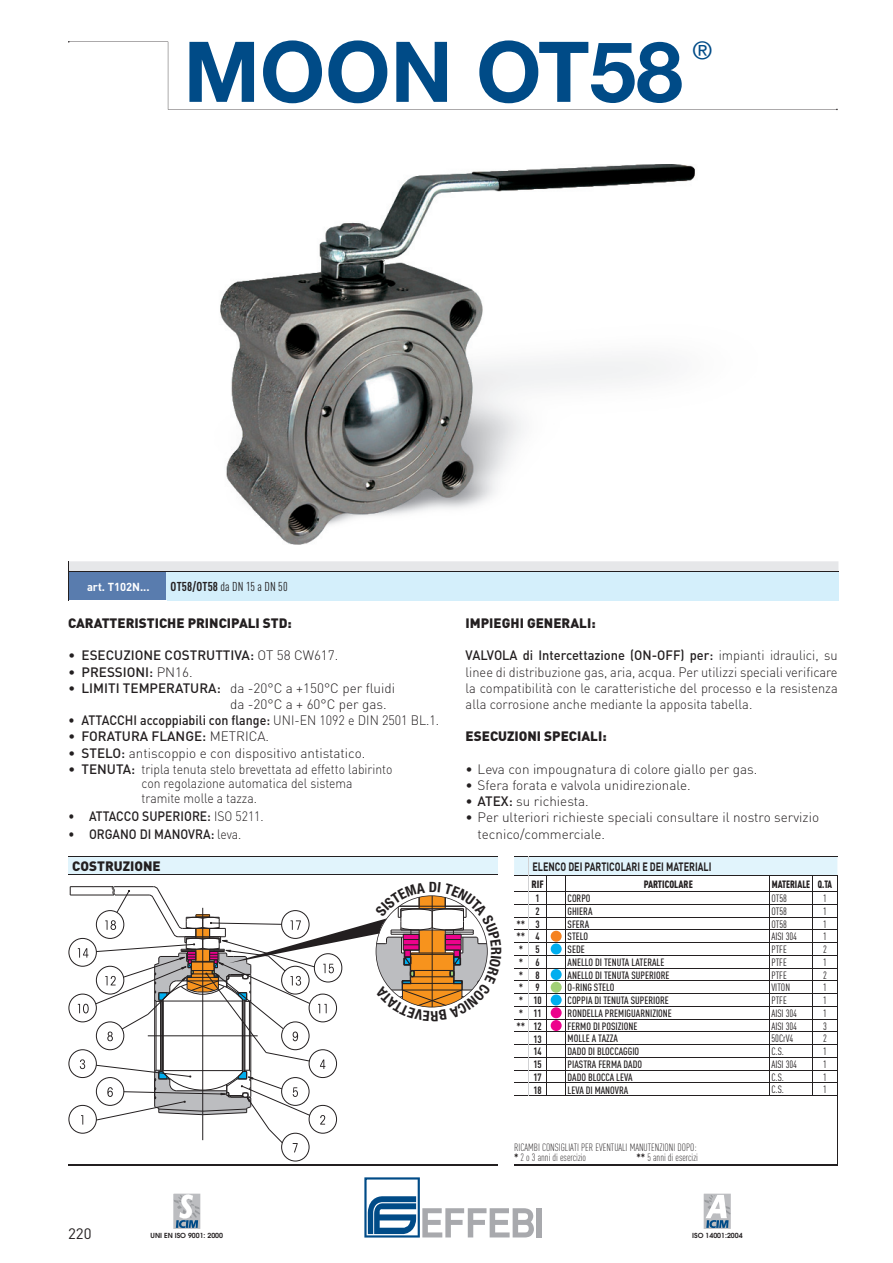
<style>
.page{position:relative;width:893px;height:1263px;background:#fff}
.page>*{position:absolute;margin:0;border:0;box-sizing:border-box;transform-origin:0 0}
.t1{font:700 84px "Helvetica Neue CE";color:#004b87}
.t2{font:15px "DIN";color:#231f20}
.t3{font:300 13.5px/16.2px "DIN";color:#231f20}
.t4{font:300 13.5px/16.2px "DIN";color:#231f20;text-align:justify;scale:.95 1}
.t5{font:900 13.5px "DIN";color:#231f20}
.t6{font:500 13.5px "DIN";color:#231f20}
.t7{font:500 13.5px "DIN";color:#231f20;scale:.92 1}
.t8{font:500 13.5px "DIN";color:#231f20;scale:.9 1}
.t9{font:12.75px "DIN Cond";letter-spacing:.015em;color:#231f20}
.t10{font:700 12px "DIN";color:#231f20;scale:.75 1}
.t11{font:700 11.55px "DIN";color:#fff}
.t12{font:500 10.5px "DIN Cond";color:#231f20}
.t13{font:10.5px "DIN Cond";color:#231f20}
.t14{font:300 10.5px/10.5px "DIN Cond";color:#231f20}
.t15{font:700 10.5px "DIN Cond";color:#231f20}
.t16{font:900 10.5px "DIN Cond";color:#231f20;scale:.91 1}
.t17{font:900 10.5px "DIN Cond";color:#231f20;scale:.95 1}
.t18{font:900 10.5px "DIN Cond";color:#231f20}
.t19{font:600 6.9px "Avant Garde";color:#231f20}
.s1{font-weight:700}
.s2{font-weight:300}
.s3{font-weight:500}
</style>
<div class="page">
<div style="left:536px;top:1208px;width:5px;height:29px;background:#a8a9ad"></div>
<svg style="left:364px;top:1177px;width:170px;height:60px"></svg>
<svg style="left:167px;top:42px;width:670px;height:68px"></svg>
<div style="left:68px;top:856px;width:430px;height:19px;background:#e1f4fc"></div>
<hr style="left:68px;top:856px;width:430px;height:1px;background:#231f20">
<hr style="left:68px;top:874px;width:430px;height:1px;background:#231f20">
<hr style="left:68px;top:1164px;width:430px;height:2px;background:#231f20">
<svg style="left:514px;top:1164px;width:51px;height:2px"></svg>
<hr style="left:565px;top:1164px;width:204px;height:2px;background:#231f20">
<hr style="left:769px;top:1164px;width:44px;height:2px;background:#231f20">
<hr style="left:813px;top:1164px;width:25px;height:2px;background:#231f20">
<hr style="left:837px;top:1096px;width:1px;height:68px;background:#231f20">
<svg style="left:514px;top:856px;width:324px;height:240px"></svg>
<div style="left:551px;top:931px;width:11px;height:11px;background:#f58220;border-radius:50%"></div>
<div style="left:551px;top:943px;width:11px;height:11px;background:#00aeef;border-radius:50%"></div>
<div style="left:551px;top:969px;width:11px;height:11px;background:#00aeef;border-radius:50%"></div>
<div style="left:551px;top:982px;width:11px;height:11px;background:#a1d076;border-radius:50%"></div>
<div style="left:551px;top:994px;width:11px;height:11px;background:#00aeef;border-radius:50%"></div>
<div style="left:551px;top:1007px;width:11px;height:11px;background:#ed028c;border-radius:50%"></div>
<div style="left:551px;top:1020px;width:11px;height:11px;background:#ed028c;border-radius:50%"></div>
<div style="left:166px;top:571px;width:672px;height:30px;background:#d4effb"></div>
<svg style="left:68px;top:561px;width:770px;height:39px"></svg>
<img style="left:220px;top:164px;width:475px;height:381px">
<svg style="left:78px;top:948px;width:10px;height:10px"></svg>
<svg style="left:78px;top:1004px;width:11px;height:9px"></svg>
<svg style="left:80px;top:1059px;width:5px;height:10px"></svg>
<div style="left:281px;top:1133px;width:28px;height:28px;border:1px solid #231f20;border-radius:50%"></div>
<div style="left:69px;top:1105px;width:28px;height:28px;border:1px solid #231f20;border-radius:50%"></div>
<div style="left:69px;top:1049px;width:28px;height:29px;border:1px solid #231f20;border-radius:50%"></div>
<div style="left:69px;top:994px;width:28px;height:28px;border:1px solid #231f20;border-radius:50%"></div>
<div style="left:69px;top:938px;width:28px;height:28px;border:1px solid #231f20;border-radius:50%"></div>
<hr style="left:70px;top:895px;width:44px;height:1px;background:#231f20">
<hr style="left:70px;top:886px;width:43px;height:1px;background:#231f20">
<svg style="left:173px;top:1193px;width:28px;height:36px"></svg>
<svg style="left:703px;top:1193px;width:28px;height:36px"></svg>
<svg style="left:95px;top:886px;width:393px;height:266px"></svg>
<h1 class="t1" style="left:184px;top:20px;width:540px">MOON OT58<sup>®</sup></h1>
<p class="t11" style="left:87px;top:579px;width:64px">art. T102N...</p>
<p class="t9" style="left:171px;top:579px;width:119px"><span class="s1">OT58/OT58</span> da DN 15 a DN 50</p>
<p class="t5" style="left:68px;top:614px;width:225px">CARATTERISTICHE PRINCIPALI STD:</p>
<p class="t6" style="left:68px;top:647px;width:272px"><span class="s2">•</span> ESECUZIONE COSTRUTTIVA: <span class="s2">OT 58 CW617.</span></p>
<p class="t6" style="left:68px;top:663px;width:126px"><span class="s2">•</span> PRESSIONI: <span class="s2">PN16.</span></p>
<p class="t3" style="left:230px;top:680px;width:167px;text-indent:-162px">• <span class="s3">LIMITI TEMPERATURA:</span> da -20°C a +150°C per fluidi da -20°C a + 60°C per gas.</p>
<p class="t7" style="left:68px;top:712px;width:405px"><span class="s2">•</span> ATTACCHI accoppiabili con flange: <span class="s2">UNI-EN 1092 e DIN 2501 BL.1.</span></p>
<p class="t6" style="left:68px;top:728px;width:202px"><span class="s2">•</span> FORATURA FLANGE: <span class="s2">METRICA.</span></p>
<p class="t3" style="left:68px;top:744px;width:299px">• <span class="s3">STELO:</span> antiscoppio e con dispositivo antistatico.</p>
<p class="t3" style="left:142px;top:761px;width:252px;line-height:14.4px;text-indent:-73px">• <span class="s3">TENUTA:</span> tripla tenuta stelo brevettata ad effetto labirinto con regolazione automatica del sistema tramite molle a tazza.</p>
<p class="t8" style="left:68px;top:807px;width:219px"><span class="s2">•</span> ATTACCO SUPERIORE: <span class="s2">ISO 5211.</span></p>
<p class="t8" style="left:68px;top:825px;width:194px"><span class="s2">•</span> ORGANO DI MANOVRA: <span class="s2">leva.</span></p>
<p class="t5" style="left:466px;top:614px;width:131px">IMPIEGHI GENERALI:</p>
<p class="t4" style="left:466px;top:647px;width:393px"><span class="s3">VALVOLA di Intercettazione (ON-OFF) per:</span> impianti idraulici, su linee di distribuzione gas, aria, acqua. Per utilizzi speciali verificare la compatibilità con le caratteristiche del processo e la resistenza alla corrosione anche mediante la apposita tabella.</p>
<p class="t5" style="left:466px;top:727px;width:142px">ESECUZIONI SPECIALI:</p>
<p class="t3" style="left:466px;top:761px;width:293px">• Leva con impougnatura di colore giallo per gas.</p>
<p class="t3" style="left:466px;top:777px;width:227px">• Sfera forata e valvola unidirezionale.</p>
<p class="t3" style="left:466px;top:793px;width:125px">• <span class="s3">ATEX:</span> su richiesta.</p>
<p class="t3" style="left:478px;top:809px;width:343px;text-indent:-12px">• Per ulteriori richieste speciali consultare il nostro servizio tecnico/commerciale.</p>
<p class="t5" style="left:72px;top:857px;width:90px">COSTRUZIONE</p>
<p class="t10" style="left:532px;top:859px;width:240px">ELENCO DEI PARTICOLARI E DEI MATERIALI</p>
<p class="t18" style="left:531px;top:877px;width:14px">RIF</p>
<p class="t17" style="left:644px;top:877px;width:53px">PARTICOLARE</p>
<p class="t16" style="left:772px;top:877px;width:68px">MATERIALE Q.TA</p>
<p class="t15" style="left:535px;top:892px;width:6px">1</p>
<p class="t12" style="left:568px;top:892px;width:25px">CORPO</p>
<p class="t13" style="left:771px;top:892px;width:17px">OT58</p>
<p class="t13" style="left:823px;top:892px;width:5px">1</p>
<p class="t15" style="left:535px;top:905px;width:6px">2</p>
<p class="t12" style="left:568px;top:905px;width:26px">GHIERA</p>
<p class="t13" style="left:771px;top:905px;width:17px">OT58</p>
<p class="t13" style="left:823px;top:905px;width:5px">1</p>
<p class="t15" style="left:517px;top:917px;width:25px">** 3</p>
<p class="t12" style="left:568px;top:918px;width:23px">SFERA</p>
<p class="t13" style="left:771px;top:918px;width:17px">OT58</p>
<p class="t13" style="left:823px;top:918px;width:5px">1</p>
<p class="t15" style="left:517px;top:930px;width:25px">** 4</p>
<p class="t12" style="left:568px;top:930px;width:22px">STELO</p>
<p class="t13" style="left:771px;top:930px;width:27px">AISI 304</p>
<p class="t13" style="left:823px;top:930px;width:5px">1</p>
<p class="t15" style="left:519px;top:943px;width:22px">* 5</p>
<p class="t12" style="left:568px;top:943px;width:19px">SEDE</p>
<p class="t13" style="left:771px;top:943px;width:17px">PTFE</p>
<p class="t13" style="left:823px;top:943px;width:5px">2</p>
<p class="t15" style="left:519px;top:956px;width:22px">* 6</p>
<p class="t12" style="left:568px;top:956px;width:98px">ANELLO DI TENUTA LATERALE</p>
<p class="t13" style="left:771px;top:956px;width:17px">PTFE</p>
<p class="t13" style="left:823px;top:956px;width:5px">1</p>
<p class="t15" style="left:519px;top:968px;width:22px">* 8</p>
<p class="t12" style="left:568px;top:969px;width:103px">ANELLO DI TENUTA SUPERIORE</p>
<p class="t13" style="left:771px;top:969px;width:17px">PTFE</p>
<p class="t13" style="left:823px;top:969px;width:5px">2</p>
<p class="t15" style="left:519px;top:981px;width:22px">* 9</p>
<p class="t12" style="left:568px;top:981px;width:48px">O-RING STELO</p>
<p class="t13" style="left:771px;top:981px;width:20px">VITON</p>
<p class="t13" style="left:823px;top:981px;width:5px">1</p>
<p class="t15" style="left:519px;top:994px;width:25px">* 10</p>
<p class="t12" style="left:568px;top:994px;width:103px">COPPIA DI TENUTA SUPERIORE</p>
<p class="t13" style="left:771px;top:994px;width:17px">PTFE</p>
<p class="t13" style="left:823px;top:994px;width:5px">1</p>
<p class="t15" style="left:519px;top:1007px;width:25px">* 11</p>
<p class="t12" style="left:568px;top:1007px;width:106px">RONDELLA PREMIGUARNIZIONE</p>
<p class="t13" style="left:771px;top:1007px;width:27px">AISI 304</p>
<p class="t13" style="left:823px;top:1007px;width:5px">1</p>
<p class="t15" style="left:517px;top:1019px;width:27px">** 12</p>
<p class="t12" style="left:568px;top:1020px;width:71px">FERMO DI POSIZIONE</p>
<p class="t13" style="left:771px;top:1020px;width:27px">AISI 304</p>
<p class="t13" style="left:823px;top:1020px;width:5px">3</p>
<p class="t15" style="left:533px;top:1032px;width:10px">13</p>
<p class="t12" style="left:568px;top:1032px;width:52px">MOLLE A TAZZA</p>
<p class="t13" style="left:771px;top:1033px;width:24px">50CrV4</p>
<p class="t13" style="left:823px;top:1033px;width:5px">2</p>
<p class="t15" style="left:533px;top:1045px;width:10px">14</p>
<p class="t12" style="left:568px;top:1045px;width:73px">DADO DI BLOCCAGGIO</p>
<p class="t13" style="left:771px;top:1045px;width:14px">C.S.</p>
<p class="t13" style="left:823px;top:1045px;width:5px">1</p>
<p class="t15" style="left:533px;top:1058px;width:10px">15</p>
<p class="t12" style="left:568px;top:1058px;width:76px">PIASTRA FERMA DADO</p>
<p class="t13" style="left:771px;top:1058px;width:27px">AISI 304</p>
<p class="t13" style="left:823px;top:1058px;width:5px">1</p>
<p class="t15" style="left:533px;top:1071px;width:10px">17</p>
<p class="t12" style="left:568px;top:1071px;width:66px">DADO BLOCCA LEVA</p>
<p class="t13" style="left:771px;top:1071px;width:14px">C.S.</p>
<p class="t13" style="left:823px;top:1071px;width:5px">1</p>
<p class="t15" style="left:533px;top:1083px;width:10px">18</p>
<p class="t12" style="left:568px;top:1083px;width:62px">LEVA DI MANOVRA</p>
<p class="t13" style="left:771px;top:1084px;width:14px">C.S.</p>
<p class="t13" style="left:823px;top:1084px;width:5px">1</p>
<p class="t2" style="left:68px;top:1224px;width:25px">220</p>
<p class="t14" style="left:514px;top:1142px;width:184px">RICAMBI CONSIGLIATI PER EVENTUALI MANUTENZIONI DOPO: <span class="s1">*</span> 2 o 3 anni di esercizio</p>
<p class="t14" style="left:636px;top:1152px;width:63px"><span class="s1">**</span> 5 anni di esercizi</p>
<p class="t19" style="left:151px;top:1231px;width:74px">UNI EN ISO 9001: 2000</p>
<p class="t19" style="left:692px;top:1231px;width:52px">ISO 14001:2004</p>
</div>
